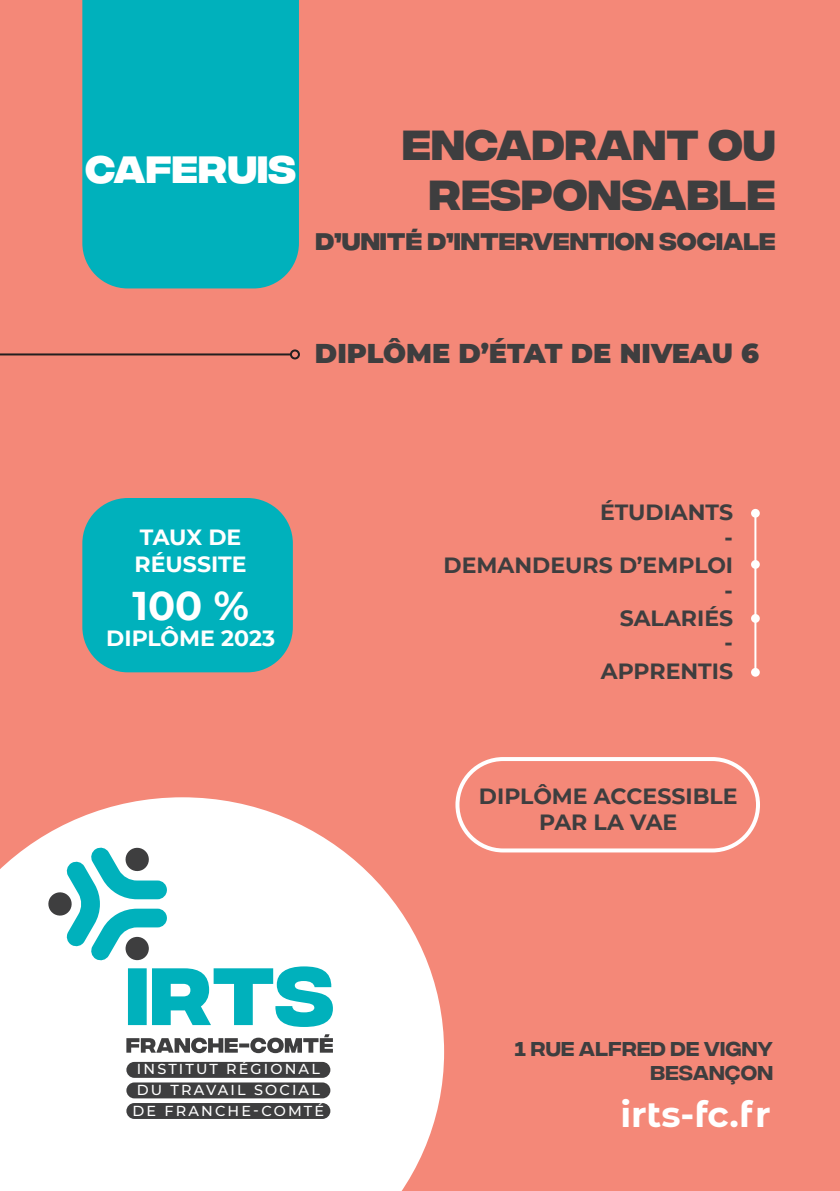
<style>
.page{position:relative;width:840px;height:1191px;background:#fff}
.page>*{position:absolute;margin:0;border:0;box-sizing:border-box;transform-origin:0 0}
.t1{font:700 42px "Integral CF";color:#3e3e3f}
.t2{font:700 40px "Montserrat";color:#fff}
.t3{font:700 38px "Integral CF";color:#fff}
.t4{font:700 36px "Montserrat Alternates";color:#fff}
.t5{font:900 27.2px "Montserrat";color:#3e3e3f}
.t6{font:700 24px "Integral CF";color:#3e3e3f}
.t7{font:700 22px "Montserrat";color:#3e3e3f}
.t8{font:700 22px "Montserrat";color:#fff}
.t9{font:500 20px "Integral CF";letter-spacing:.01em;color:#3e3e3f}
.t10{font:500 14.4px "Montserrat";letter-spacing:.15em;color:#fff}
</style>
<div class="page">
<div style="left:0;top:0;width:839px;height:1191px;background:#f48878"></div>
<div style="left:82px;top:0;width:217px;height:288px;background:#00b1bc"></div>
<svg style="left:0;top:797px;width:444px;height:394px;fill:#fff"></svg>
<hr style="left:0;top:353px;width:291px;height:2px;background:#231f20">
<div style="left:290px;top:349px;width:10px;height:10px;border:2px solid #231f20;border-radius:50%"></div>
<hr style="left:754px;top:513px;width:2px;height:159px;background:#fff">
<div style="left:750px;top:509px;width:9px;height:8px;background:#fff;border-radius:50%"></div>
<svg style="left:750px;top:560px;width:9px;height:9px"></svg>
<svg style="left:750px;top:614px;width:9px;height:9px"></svg>
<div style="left:750px;top:668px;width:9px;height:8px;background:#fff;border-radius:50%"></div>
<div style="left:82px;top:498px;width:211px;height:174px;background:#00b1bc;border-radius:45px"></div>
<div style="left:455px;top:757px;width:304px;height:95px;border:4px solid #fff;border-radius:46px"></div>
<svg style="left:47px;top:846px;width:286px;height:181px"></svg>
<svg style="left:126px;top:1034px;width:207px;height:19px"></svg>
<div style="left:126px;top:1062px;width:204px;height:15px;background:#3e3e3f;border-radius:8px"></div>
<div style="left:126px;top:1082px;width:204px;height:16px;background:#3e3e3f;border-radius:8px"></div>
<div style="left:126px;top:1103px;width:204px;height:16px;background:#3e3e3f;border-radius:8px"></div>
<p class="t3" style="left:85px;top:148px;width:212px">CAFERUIS</p>
<p class="t1" style="left:402px;top:121px;width:375px">ENCADRANT OU</p>
<p class="t1" style="left:428px;top:171px;width:348px">RESPONSABLE</p>
<p class="t6" style="left:315px;top:228px;width:461px">D’UNITÉ D’INTERVENTION SOCIALE</p>
<p class="t5" style="left:315px;top:333px;width:445px">DIPLÔME D’ÉTAT DE NIVEAU 6</p>
<p class="t8" style="left:140px;top:522px;width:103px">TAUX DE</p>
<p class="t8" style="left:134px;top:548px;width:113px">RÉUSSITE</p>
<p class="t2" style="left:132px;top:577px;width:118px">100 %</p>
<p class="t8" style="left:106px;top:622px;width:170px">DIPLÔME 2023</p>
<p class="t7" style="left:599px;top:497px;width:134px">ÉTUDIANTS</p>
<p class="t7" style="left:723px;top:523px;width:10px">-</p>
<p class="t7" style="left:443px;top:549px;width:291px">DEMANDEURS D’EMPLOI</p>
<p class="t7" style="left:723px;top:576px;width:10px">-</p>
<p class="t7" style="left:619px;top:602px;width:115px">SALARIÉS</p>
<p class="t7" style="left:723px;top:629px;width:10px">-</p>
<p class="t7" style="left:600px;top:655px;width:134px">APPRENTIS</p>
<p class="t7" style="left:478px;top:780px;width:260px">DIPLÔME ACCESSIBLE</p>
<p class="t7" style="left:539px;top:806px;width:140px">PAR LA VAE</p>
<p class="t10" style="left:137px;top:1059px;width:184px">INSTITUT RÉGIONAL</p>
<p class="t10" style="left:137px;top:1080px;width:184px">DU TRAVAIL SOCIAL</p>
<p class="t10" style="left:132px;top:1101px;width:193px">DE FRANCHE-COMTÉ</p>
<p class="t9" style="left:514px;top:1037px;width:260px">1 RUE ALFRED DE VIGNY</p>
<p class="t9" style="left:650px;top:1061px;width:124px">BESANÇON</p>
<p class="t4" style="left:620px;top:1088px;width:152px">irts-fc.fr</p>
</div>
